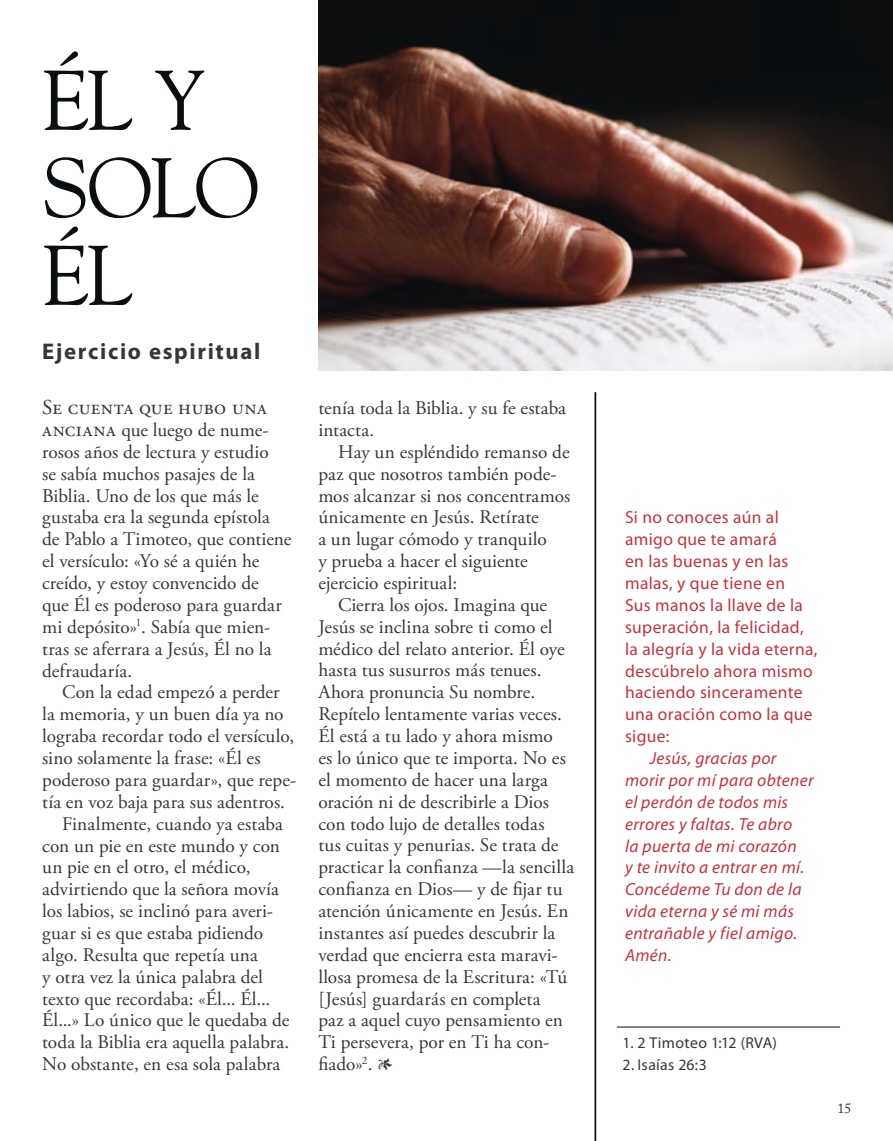
<style>
.page{position:relative;width:893px;height:1141px;background:#fff}
.page>*{position:absolute;margin:0;border:0;box-sizing:border-box;transform-origin:0 0}
.t1{font:84px/87.5px "Goudy";letter-spacing:-.025em;color:#0a0e10}
.t2{font:700 22.75px "Myriad Pro";letter-spacing:.075em;color:#353636}
.t3{font:21.18px "Adobe Garamond Pro";letter-spacing:.02em;color:#353636}
.t4{font:19.25px/21.9px "Adobe Garamond Pro";color:#353636}
.t5{font:17.5px/21.9px "Myriad Pro";letter-spacing:.02em;color:#c5333e}
.t6{font:italic 17.5px/21.9px "Myriad Pro";letter-spacing:.02em;color:#c5333e}
.t7{font:15.75px "Myriad Pro";letter-spacing:.02em;color:#353636}
.t8{font:14px "Adobe Caslon Pro";color:#353636}
.s1{font-size:21.18px}
.s2{font-size:17.5px}
</style>
<div class="page">
<img style="left:318px;top:0;width:575px;height:370px">
<hr style="left:617px;top:1027px;width:223px;height:1px;background:#0a0e10">
<hr style="left:594px;top:392px;width:2px;height:749px;background:#0a0e10">
<h1 class="t1" style="left:42px;top:54px;width:219px">ÉL Y<br>SOLO<br>ÉL</h1>
<p class="t2" style="left:42px;top:337px;width:220px">Ejercicio espiritual</p>
<p class="t3" style="left:42px;top:395px;width:226px">Se cuenta que hubo una</p>
<p class="t4" style="left:42px;top:420px;width:251px"><span class="s1">anciana</span> que luego de nume&shy;rosos años de lectura y estudio<br>se sabía muchos pasajes de la<br>Biblia. Uno de los que más le gustaba era la segunda epístola de Pablo a Timoteo, que contiene el versículo: «Yo sé a quién he creído, y estoy convencido de<br>que Él es poderoso para guardar mi depósito»<sup>1</sup>. Sabía que mien&shy;tras se aferrara a Jesús, Él no la defraudaría.</p>
<p class="t4" style="left:62px;top:682px;width:219px">Con la edad empezó a perder</p>
<p class="t4" style="left:42px;top:704px;width:243px">la memoria, y un buen día ya no</p>
<p class="t4" style="left:42px;top:726px;width:254px">lograba recordar todo el versículo,</p>
<p class="t4" style="left:42px;top:748px;width:220px">sino solamente la frase: «Él es</p>
<p class="t4" style="left:42px;top:770px;width:255px">poderoso para guardar», que repe-</p>
<p class="t4" style="left:42px;top:791px;width:244px">tía en voz baja para sus adentros.</p>
<p class="t4" style="left:62px;top:813px;width:223px">Finalmente, cuando ya estaba</p>
<p class="t4" style="left:42px;top:835px;width:239px">con un pie en este mundo y con</p>
<p class="t4" style="left:42px;top:857px;width:210px">un pie en el otro, el médico,</p>
<p class="t4" style="left:42px;top:879px;width:239px">advirtiendo que la señora movía</p>
<p class="t4" style="left:42px;top:901px;width:232px">los labios, se inclinó para averi-</p>
<p class="t4" style="left:42px;top:923px;width:223px">guar si es que estaba pidiendo</p>
<p class="t4" style="left:42px;top:944px;width:217px">algo. Resulta que repetía una</p>
<p class="t4" style="left:42px;top:966px;width:222px">y otra vez la única palabra del</p>
<p class="t4" style="left:42px;top:988px;width:230px">texto que recordaba: «Él... Él...</p>
<p class="t4" style="left:42px;top:1010px;width:249px">Él...» Lo único que le quedaba de</p>
<p class="t4" style="left:42px;top:1032px;width:249px">toda la Biblia era aquella palabra.</p>
<p class="t4" style="left:42px;top:1054px;width:240px">No obstante, en esa sola palabra</p>
<p class="t4" style="left:318px;top:398px;width:249px">tenía toda la Biblia. y su fe estaba intacta.</p>
<p class="t4" style="left:318px;top:441px;width:254px;text-indent:20px">Hay un espléndido remanso de paz que nosotros también pode&shy;mos alcanzar si nos concentramos únicamente en Jesús. Retírate<br>a un lugar cómodo y tranquilo<br>y prueba a hacer el siguiente ejercicio espiritual:</p>
<p class="t4" style="left:318px;top:594px;width:257px;text-indent:20px">Cierra los ojos. Imagina que<br>Jesús se inclina sobre ti como el médico del relato anterior. Él oye hasta tus susurros más tenues.<br>Ahora pronuncia Su nombre.<br>Repítelo lentamente varias veces.<br>Él está a tu lado y ahora mismo<br>es lo único que te importa. No es el momento de hacer una larga oración ni de describirle a Dios con todo lujo de detalles todas<br>tus cuitas y penurias. Se trata de practicar la confianza —la sencilla confianza en Dios— y de fijar tu atención únicamente en Jesús. En instantes así puedes descubrir la verdad que encierra esta maravi&shy;llosa promesa de la Escritura: «Tú [Jesús] guardarás en completa<br>paz a aquel cuyo pensamiento en<br>Ti persevera, por en Ti ha con&shy;fiado»<sup>2</sup>. <span class="s2">1</span></p>
<p class="t5" style="left:625px;top:506px;width:194px">Si no conoces aún al amigo que te amará<br>en las buenas y en las malas, y que tiene en<br>Sus manos la llave de la superación, la felicidad, la alegría y la vida eterna, descúbrelo ahora mismo haciendo sinceramente una oración como la que sigue:</p>
<p class="t6" style="left:625px;top:747px;width:190px;text-indent:25px">Jesús, gracias por morir por mí para obtener el perdón de todos mis errores y faltas. Te abro<br>la puerta de mi corazón<br>y te invito a entrar en mí.<br>Concédeme Tu don de la vida eterna y sé mi más entrañable y fiel amigo.<br>Amén.</p>
<p class="t7" style="left:623px;top:1033px;width:156px">1. 2 Timoteo 1:12 (RVA)</p>
<p class="t7" style="left:623px;top:1055px;width:86px">2. Isaías 26:3</p>
<p class="t8" style="left:837px;top:1100px;width:16px">15</p>
</div>
